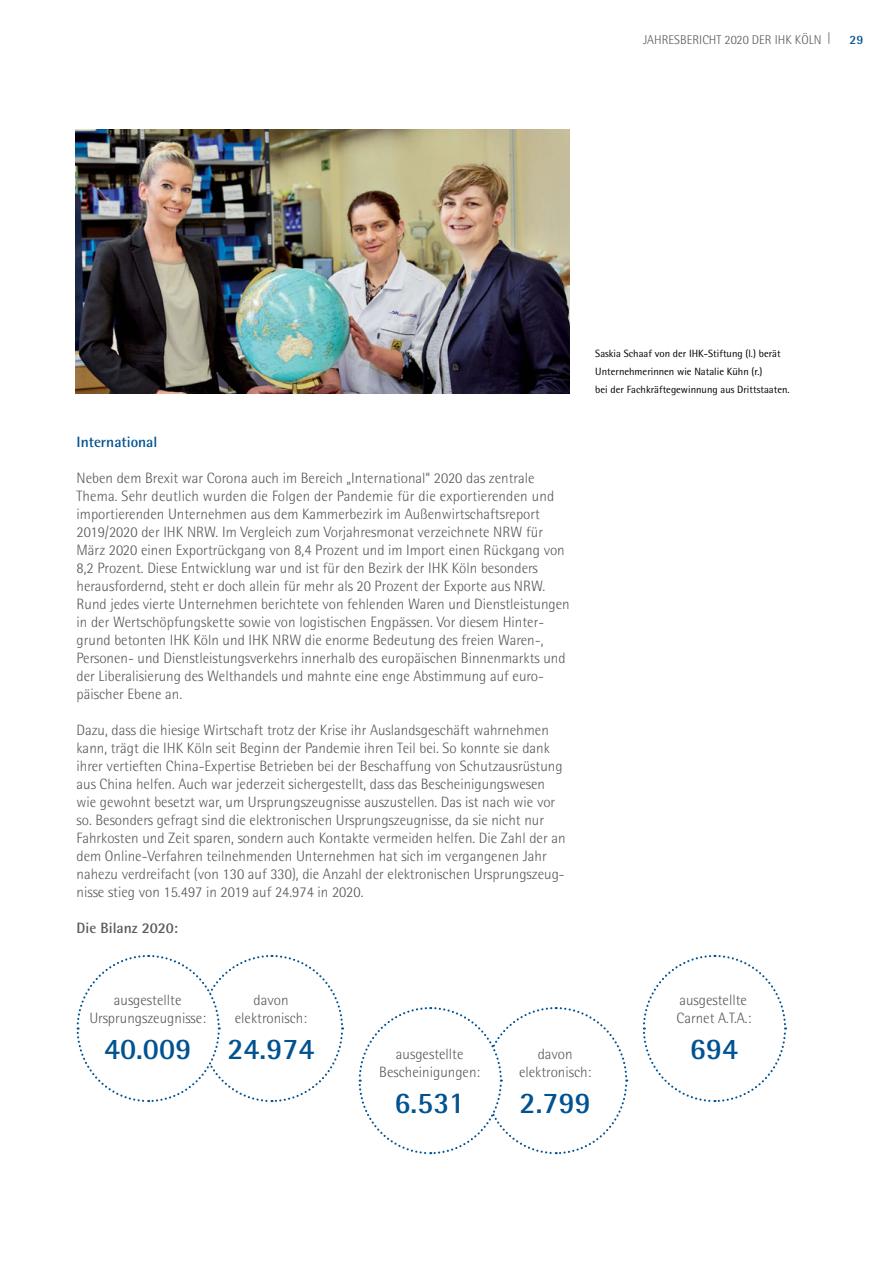
<style>
.page{position:relative;width:893px;height:1263px;background:#fff}
.page>*{position:absolute;margin:0;border:0;box-sizing:border-box;transform-origin:0 0}
.t1{font:700 30px "Rotis Semi Sans";color:#005291}
.t2{font:300 15px/18px "Rotis Semi Sans";color:#58595b;text-align:center}
.t3{font:700 15px "Rotis Semi Sans";color:#58595b}
.t4{font:700 15px "Rotis Semi Sans";color:#005291}
.t5{font:300 12.75px "Rotis Semi Sans";color:#58595b}
.t6{font:700 12.75px "Rotis Semi Sans";color:#005291}
.t7{font:10.5px/18px "Rotis Semi Sans";color:#000}
</style>
<div class="page">
<svg style="left:642px;top:954px;width:145px;height:149px"></svg>
<img style="left:75px;top:129px;width:495px;height:264px">
<svg style="left:76px;top:954px;width:268px;height:149px"></svg>
<svg style="left:358px;top:1007px;width:270px;height:148px"></svg>
<p class="t5" style="left:643px;top:32px;width:189px">JAHRESBERICHT 2020 DER IHK KÖLN |</p>
<p class="t6" style="left:849px;top:32px;width:15px">29</p>
<p class="t4" style="left:77px;top:433px;width:82px">International</p>
<p class="t2" style="left:77px;top:469px;width:495px;text-align:left">Neben dem Brexit war Corona auch im Bereich „International“ 2020 das zentrale Thema. Sehr deutlich wurden die Folgen der Pandemie für die exportierenden und importierenden Unternehmen aus dem Kammerbezirk im Außenwirtschaftsreport 2019/2020 der IHK NRW. Im Vergleich zum Vorjahresmonat verzeichnete NRW für März 2020 einen Exportrückgang von 8,4 Prozent und im Import einen Rückgang von 8,2 Prozent. Diese Entwicklung war und ist für den Bezirk der IHK Köln besonders herausfordernd, steht er doch allein für mehr als 20 Prozent der Exporte aus NRW.<br>Rund jedes vierte Unternehmen berichtete von fehlenden Waren und Dienstleistungen in der Wertschöpfungskette sowie von logistischen Engpässen. Vor diesem Hinter&shy;grund betonten IHK Köln und IHK NRW die enorme Bedeutung des freien Waren-, Personen- und Dienstleistungsverkehrs innerhalb des europäischen Binnenmarkts und der Liberalisierung des Welthandels und mahnte eine enge Abstimmung auf euro&shy;päischer Ebene an.</p>
<p class="t2" style="left:77px;top:721px;width:490px;text-align:left">Dazu, dass die hiesige Wirtschaft trotz der Krise ihr Auslandsgeschäft wahrnehmen kann, trägt die IHK Köln seit Beginn der Pandemie ihren Teil bei. So konnte sie dank ihrer vertieften China-Expertise Betrieben bei der Beschaffung von Schutzausrüstung aus China helfen. Auch war jederzeit sichergestellt, dass das Bescheinigungswesen wie gewohnt besetzt war, um Ursprungszeugnisse auszustellen. Das ist nach wie vor so. Besonders gefragt sind die elektronischen Ursprungszeugnisse, da sie nicht nur Fahrkosten und Zeit sparen, sondern auch Kontakte vermeiden helfen. Die Zahl der an dem Online-Verfahren teilnehmenden Unternehmen hat sich im vergangenen Jahr nahezu verdreifacht (von 130 auf 330), die Anzahl der elektronischen Ursprungszeug&shy;nisse stieg von 15.497 in 2019 auf 24.974 in 2020.</p>
<p class="t3" style="left:77px;top:919px;width:103px">Die Bilanz 2020:</p>
<p class="t7" style="left:595px;top:345px;width:196px">Saskia Schaaf von der IHK-Stiftung (l.) berät<br>Unternehmerinnen wie Natalie Kühn (r.)<br>bei der Fachkräftegewinnung aus Drittstaaten.</p>
<p class="t2" style="left:89px;top:991px;width:118px">ausgestellte<br>Ursprungszeugnisse:</p>
<h1 class="t1" style="left:104px;top:1031px;width:89px">40.009</h1>
<p class="t2" style="left:379px;top:1045px;width:102px">ausgestellte<br>Bescheinigungen:</p>
<h1 class="t1" style="left:394px;top:1085px;width:72px">6.531</h1>
<p class="t2" style="left:235px;top:991px;width:74px">davon elektronisch:</p>
<h1 class="t1" style="left:227px;top:1031px;width:89px">24.974</h1>
<p class="t2" style="left:519px;top:1045px;width:74px">davon elektronisch:</p>
<h1 class="t1" style="left:520px;top:1085px;width:73px">2.799</h1>
<p class="t2" style="left:677px;top:991px;width:76px;text-align:left">ausgestellte<br>Carnet A.T.A.:</p>
<h1 class="t1" style="left:690px;top:1031px;width:50px">694</h1>
</div>
